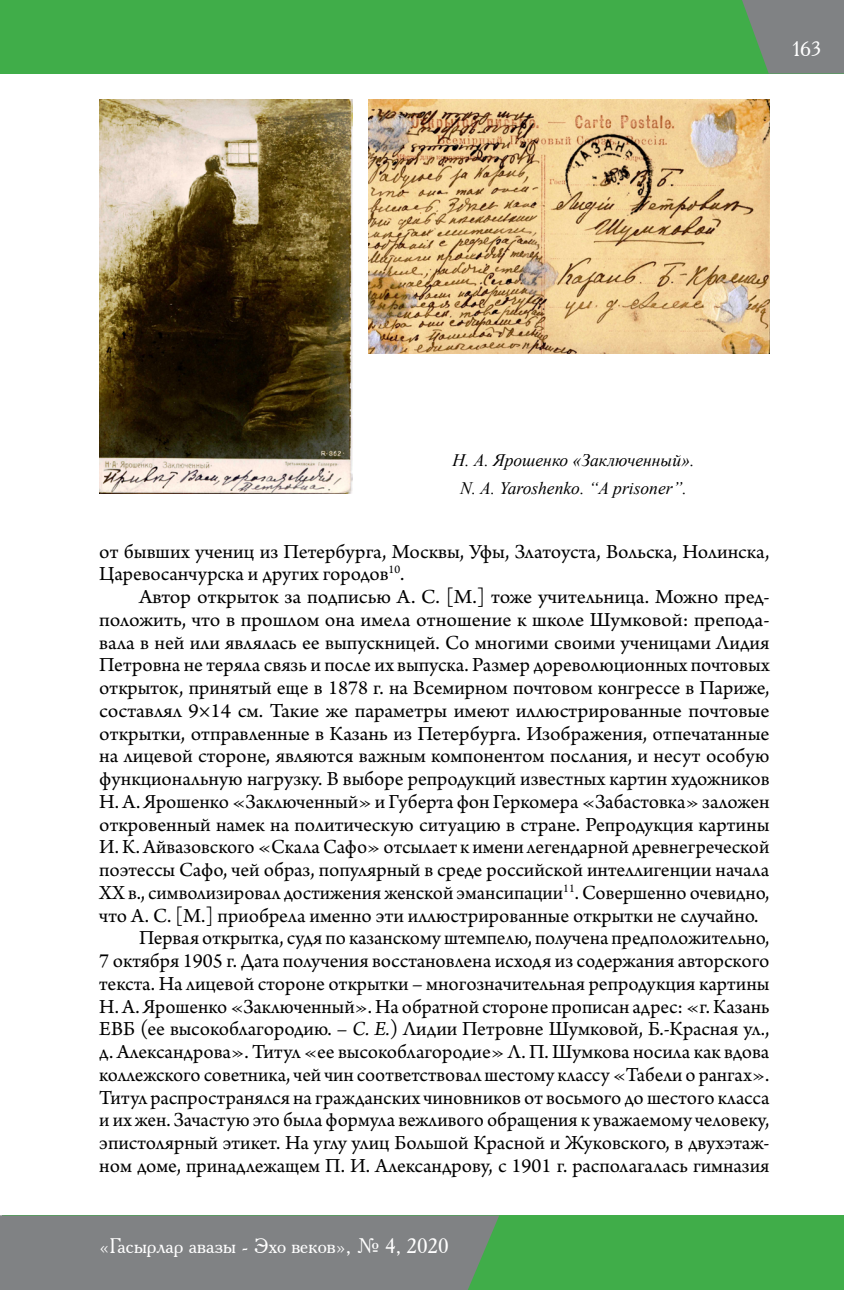
<style>
.page{position:relative;width:844px;height:1290px;background:#fff}
.page>*{position:absolute;margin:0;border:0;box-sizing:border-box;transform-origin:0 0}
.t1{font:21px/22.8px "Arno Pro";color:#000}
.t2{font:21px "Academy ACTT";color:#fff}
.t3{font:italic 17.5px/27.5px "Times New Roman";color:#000;text-align:center}
.s1{font-style:italic}
</style>
<div class="page">
<div style="left:0;top:0;width:843px;height:74px;background:#40ad49"></div>
<svg style="left:742px;top:0;width:101px;height:74px;background:#77877b"></svg>
<div style="left:2px;top:1215px;width:841px;height:75px;background:#40ad49"></div>
<div style="left:0;top:1215px;width:499px;height:75px;background:#808284"></div>
<img style="left:99px;top:99px;width:253px;height:395px">
<img style="left:368px;top:99px;width:401px;height:255px">
<p class="t2" style="left:792px;top:36px;width:30px">163</p>
<p class="t3" style="left:452px;top:446px;width:243px">Н. А. Ярошенко «Заключенный».<br>N. A. Yaroshenko. “A prisoner”.</p>
<p class="t1" style="left:99px;top:541px;width:671px">от бывших учениц из Петербурга, Москвы, Уфы, Златоуста, Вольска, Нолинска,<br>Царевосанчурска и других городов<sup>10</sup>.</p>
<p class="t1" style="left:139px;top:586px;width:632px">Автор открыток за подписью А. С. [М.] тоже учительница. Можно пред-</p>
<p class="t1" style="left:99px;top:609px;width:671px">положить, что в прошлом она имела отношение к школе Шумковой: препода-</p>
<p class="t1" style="left:99px;top:632px;width:671px">вала в ней или являлась ее выпускницей. Со многими своими ученицами Лидия</p>
<p class="t1" style="left:99px;top:655px;width:671px">Петровна не теряла связь и после их выпуска. Размер дореволюционных почтовых</p>
<p class="t1" style="left:99px;top:677px;width:671px">открыток, принятый еще в 1878 г. на Всемирном почтовом конгрессе в Париже,</p>
<p class="t1" style="left:99px;top:700px;width:671px">составлял 9×14 см. Такие же параметры имеют иллюстрированные почтовые</p>
<p class="t1" style="left:99px;top:723px;width:671px">открытки, отправленные в Казань из Петербурга. Изображения, отпечатанные</p>
<p class="t1" style="left:99px;top:746px;width:671px">на лицевой стороне, являются важным компонентом послания, и несут особую</p>
<p class="t1" style="left:99px;top:768px;width:671px">функциональную нагрузку. В выборе репродукций известных картин художников</p>
<p class="t1" style="left:99px;top:791px;width:671px">Н. А. Ярошенко «Заключенный» и Губерта фон Геркомера «Забастовка» заложен</p>
<p class="t1" style="left:99px;top:814px;width:671px">откровенный намек на политическую ситуацию в стране. Репродукция картины</p>
<p class="t1" style="left:99px;top:837px;width:671px">И. К. Айвазовского «Скала Сафо» отсылает к имени легендарной древнегреческой</p>
<p class="t1" style="left:99px;top:859px;width:671px">поэтессы Сафо, чей образ, популярный в среде российской интеллигенции начала</p>
<p class="t1" style="left:99px;top:882px;width:671px">XX в., символизировал достижения женской эмансипации<sup>11</sup>. Совершенно очевидно,</p>
<p class="t1" style="left:99px;top:905px;width:660px">что А. С. [М.] приобрела именно эти иллюстрированные открытки не случайно.</p>
<p class="t1" style="left:139px;top:928px;width:632px">Первая открытка, судя по казанскому штемпелю, получена предположительно,</p>
<p class="t1" style="left:99px;top:950px;width:671px">7 октября 1905 г. Дата получения восстановлена исходя из содержания авторского</p>
<p class="t1" style="left:99px;top:973px;width:671px">текста. На лицевой стороне открытки – многозначительная репродукция картины</p>
<p class="t1" style="left:99px;top:996px;width:671px">Н. А. Ярошенко «Заключенный». На обратной стороне прописан адрес: «г. Казань</p>
<p class="t1" style="left:99px;top:1019px;width:671px">ЕВБ (ее высокоблагородию. – <span class="s1">С. Е.</span>) Лидии Петровне Шумковой, Б.-Красная ул.,</p>
<p class="t1" style="left:99px;top:1041px;width:671px">д. Александрова». Титул «ее высокоблагородие» Л. П. Шумкова носила как вдова</p>
<p class="t1" style="left:99px;top:1064px;width:671px">коллежского советника, чей чин соответствовал шестому классу «Табели о рангах».</p>
<p class="t1" style="left:99px;top:1087px;width:671px">Титул распространялся на гражданских чиновников от восьмого до шестого класса</p>
<p class="t1" style="left:99px;top:1110px;width:671px">и их жен. Зачастую это была формула вежливого обращения к уважаемому человеку,</p>
<p class="t1" style="left:99px;top:1132px;width:671px">эпистолярный этикет. На углу улиц Большой Красной и Жуковского, в двухэтаж-</p>
<p class="t1" style="left:99px;top:1155px;width:671px">ном доме, принадлежащем П. И. Александрову, с 1901 г. располагалась гимназия</p>
<p class="t2" style="left:99px;top:1233px;width:351px">«Гасырлар авазы - Эхо веков», № 4, 2020</p>
</div>
